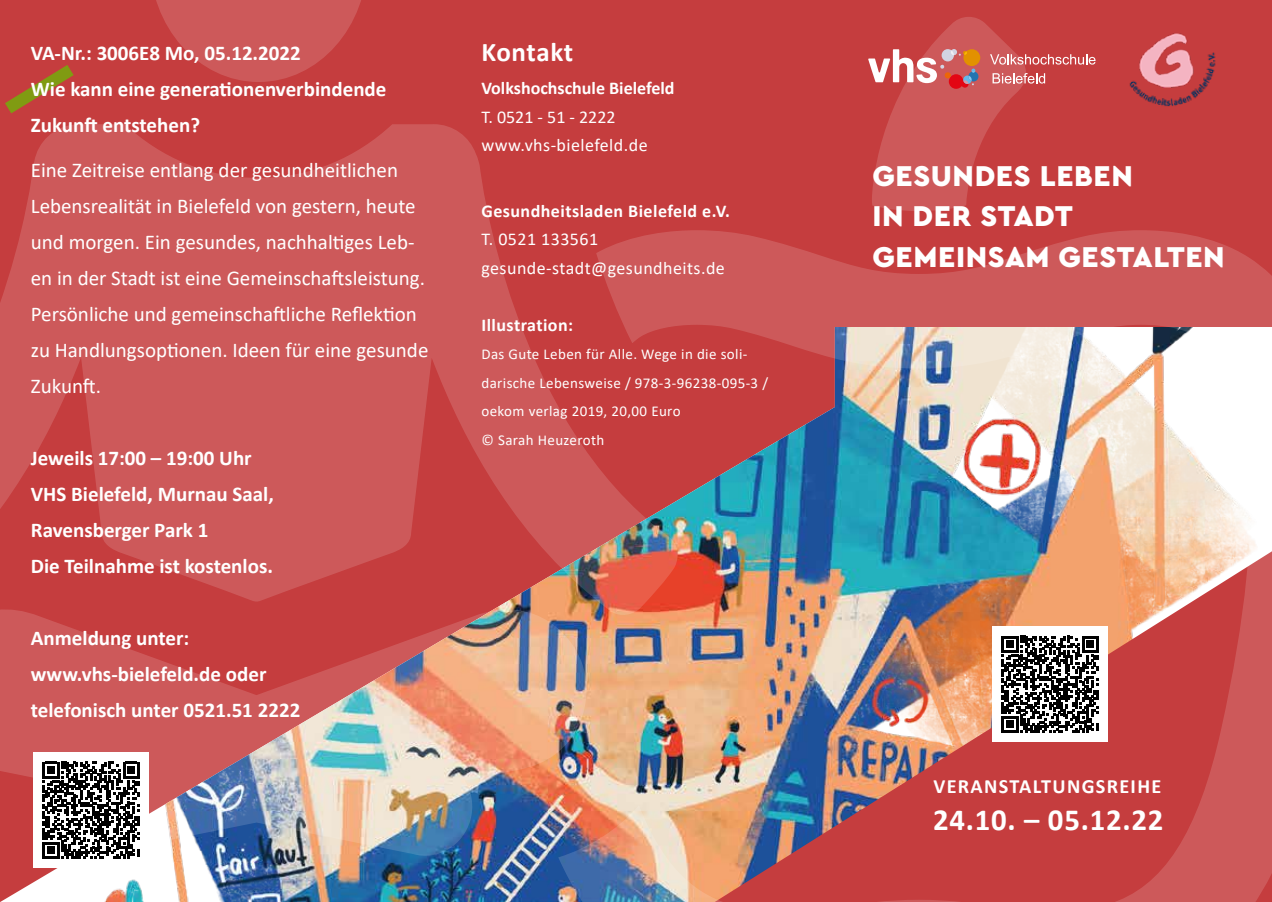
<style>
.page{position:relative;width:1272px;height:902px;background:#fff}
.page>*{position:absolute;margin:0;border:0;box-sizing:border-box;transform-origin:0 0}
.t1{font:700 30.75px "Calibri";letter-spacing:.025em;color:#fff}
.t2{font:900 30px/40.5px "Cera Bielefeld";letter-spacing:.02em;color:#fff}
.t3{font:700 27px "Calibri";letter-spacing:.02em;color:#fff}
.t4{font:21px/36px "Calibri";color:#fff}
.t5{font:700 21px/36px "Calibri";color:#fff}
.t6{font:700 20.25px "Calibri";letter-spacing:.065em;color:#fff}
.t7{font:18px/28.5px "Calibri";letter-spacing:.025em;color:#fff}
.t8{font:700 18px "Calibri";letter-spacing:.025em;color:#fff}
.t9{font:700 18px "Calibri";color:#fff}
.t10{font:15px/28.5px "Calibri";letter-spacing:.025em;color:#fff}
</style>
<div class="page">
<img style="left:12px;top:0;width:809px;height:901px">
<div style="left:821px;top:0;width:450px;height:326px;background:#c53d3e"></div>
<img style="left:0;top:618px;width:558px;height:242px">
<svg style="left:150px;top:0;width:217px;height:82px;background:#ca5051"></svg>
<svg style="left:0;top:124px;width:681px;height:494px;background:#ca5051"></svg>
<img style="left:558px;top:230px;width:713px;height:671px">
<svg style="left:868px;top:17px;width:227px;height:194px"></svg>
<img style="left:1129px;top:33px;width:87px;height:74px">
<div style="left:992px;top:626px;width:115px;height:116px;background:#fff"></div>
<svg style="left:1001px;top:636px;width:97px;height:96px"></svg>
<div style="left:33px;top:752px;width:116px;height:115px;background:#fff"></div>
<svg style="left:43px;top:761px;width:96px;height:97px"></svg>
<svg style="left:0;top:53px;width:87px;height:72px;background:#bb4a37"></svg>
<p class="t5" style="left:31px;top:35px;width:357px">VA-Nr.: 3006E8 Mo, 05.12.2022<br>Wie kann eine generationenverbindende<br>Zukunft entstehen?</p>
<p class="t4" style="left:31px;top:151px;width:399px">Eine Zeitreise entlang der gesundheitlichen Lebensrealität in Bielefeld von gestern, heute und morgen. Ein gesundes, nachhaltiges Leb&shy;en in der Stadt ist eine Gemeinschaftsleistung.<br>Persönliche und gemeinschaftliche Reflektion zu Handlungsoptionen. Ideen für eine gesunde Zukunft.</p>
<p class="t5" style="left:31px;top:439px;width:244px">Jeweils 17:00 – 19:00 Uhr<br>VHS Bielefeld, Murnau Saal,<br>Ravensberger Park 1<br>Die Teilnahme ist kostenlos.</p>
<p class="t5" style="left:31px;top:619px;width:271px">Anmeldung unter: www.vhs-bielefeld.de oder telefonisch unter 0521.51 2222</p>
<p class="t3" style="left:481px;top:33px;width:93px">Kontakt</p>
<p class="t9" style="left:481px;top:75px;width:195px">Volkshochschule Bielefeld</p>
<p class="t7" style="left:481px;top:102px;width:168px">T. 0521 - 51 - 2222 www.vhs-bielefeld.de</p>
<p class="t8" style="left:481px;top:198px;width:250px">Gesundheitsladen Bielefeld e.V.</p>
<p class="t7" style="left:481px;top:224px;width:245px">T. 0521 133561 gesunde-stadt@gesundheits.de</p>
<p class="t8" style="left:481px;top:312px;width:93px">Illustration:</p>
<p class="t10" style="left:481px;top:340px;width:288px">Das Gute Leben für Alle. Wege in die soli&shy;darische Lebensweise / 978-3-96238-095-3 / oekom verlag 2019, 20,00 Euro<br>© Sarah Heuzeroth</p>
<h2 class="t2" style="left:872px;top:154px;width:354px">GESUNDES LEBEN<br>IN DER STADT<br>GEMEINSAM GESTALTEN</h2>
<p class="t6" style="left:933px;top:772px;width:229px">VERANSTALTUNGSREIHE</p>
<h1 class="t1" style="left:933px;top:798px;width:232px">24.10. – 05.12.22</h1>
</div>
